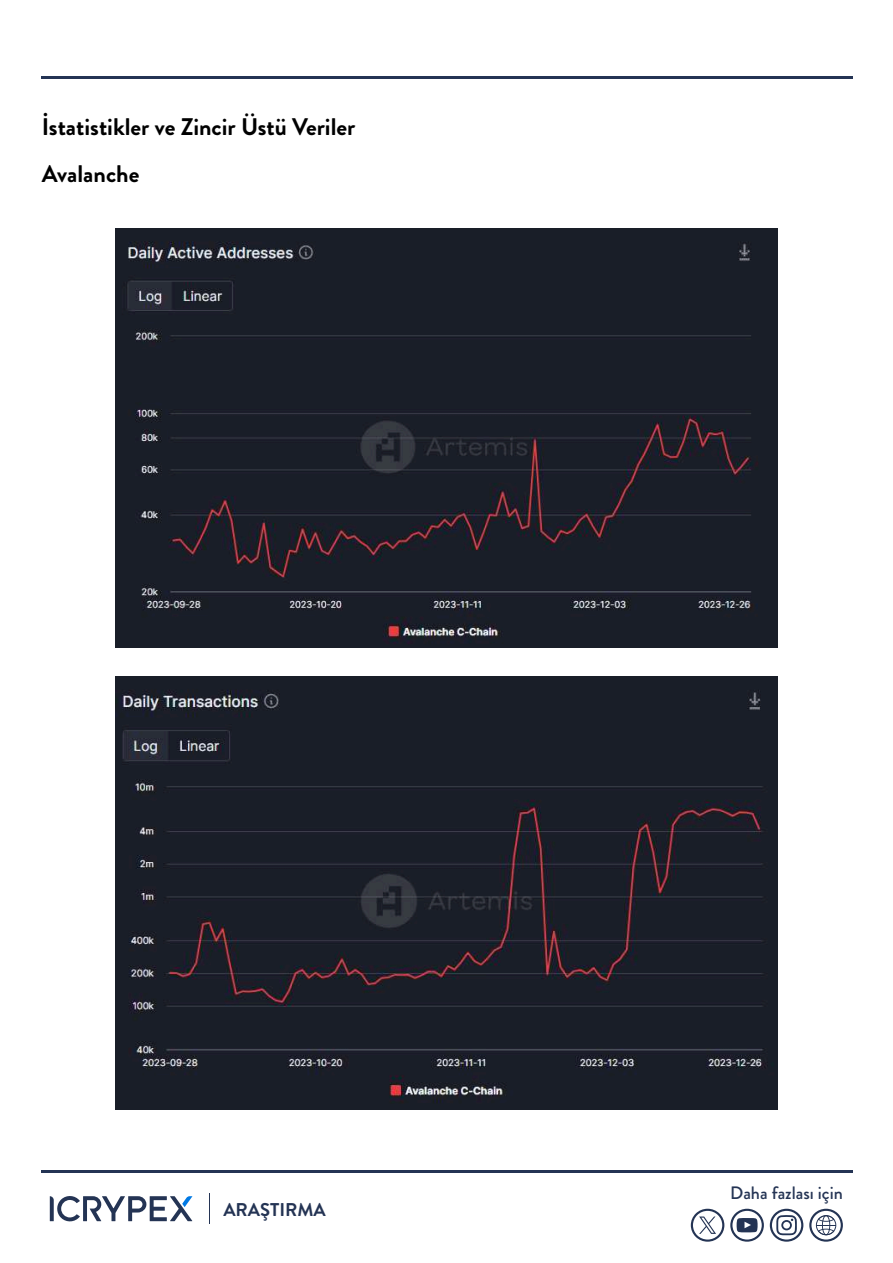
<style>
.page{position:relative;width:893px;height:1263px;background:#fff}
.page>*{position:absolute;margin:0;border:0;box-sizing:border-box;transform-origin:0 0}
.t1{font:700 24px/46.3px "Brandon Grotesque";color:#000}
.t2{font:700 18.45px "Brandon Grotesque";color:#243454}
.t3{font:500 18px "Brandon Grotesque";color:#243454}
</style>
<div class="page">
<hr style="left:41px;top:1170px;width:811px;height:2px;background:#243454">
<hr style="left:41px;top:76px;width:811px;height:2px;background:#243454">
<svg style="left:50px;top:1196px;width:142px;height:26px"></svg>
<hr style="left:209px;top:1193px;width:1px;height:31px;background:#243454">
<svg style="left:809px;top:1209px;width:34px;height:33px"></svg>
<svg style="left:770px;top:1209px;width:33px;height:33px"></svg>
<svg style="left:730px;top:1209px;width:34px;height:33px"></svg>
<svg style="left:691px;top:1209px;width:33px;height:33px"></svg>
<img style="left:115px;top:228px;width:663px;height:419px">
<img style="left:115px;top:677px;width:663px;height:432px">
<p class="t1" style="left:42px;top:104px;width:315px">İstatistikler ve Zincir Üstü Veriler<br>Avalanche</p>
<p class="t2" style="left:223px;top:1197px;width:104px">ARAŞTIRMA</p>
<p class="t3" style="left:730px;top:1181px;width:114px">Daha fazlası için</p>
</div>
